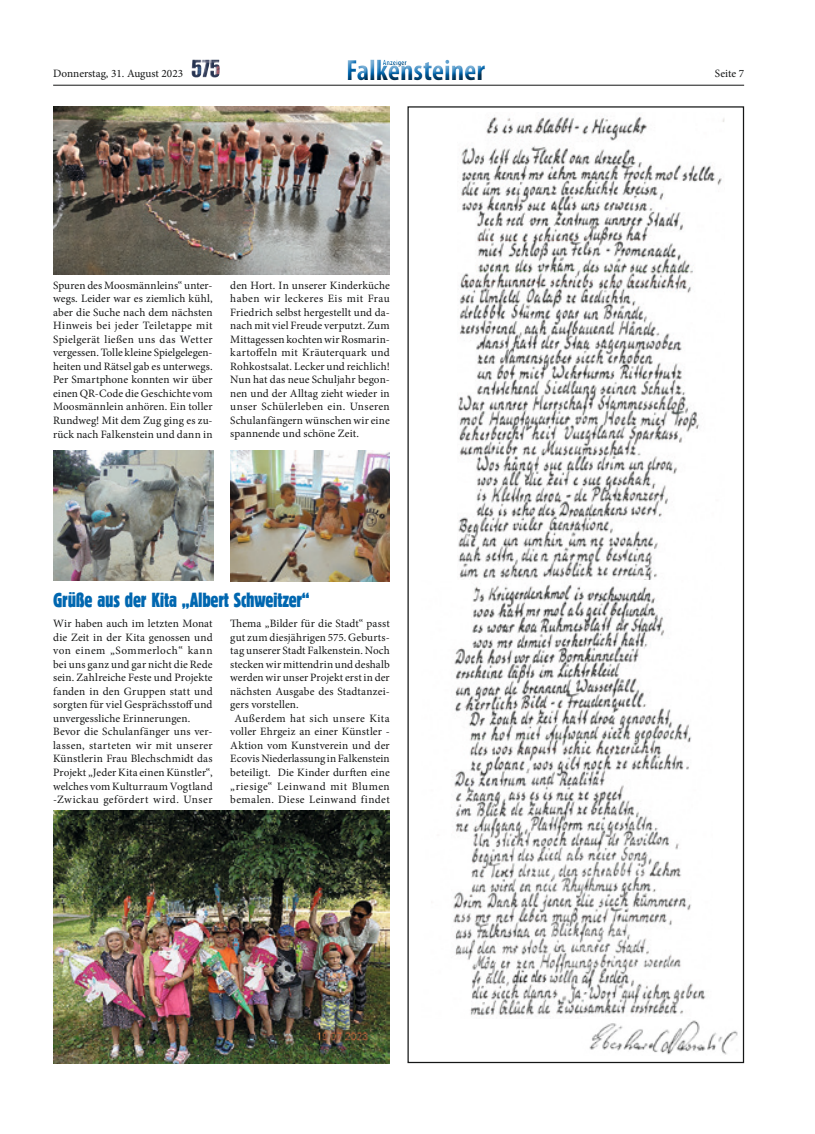
<style>
.page{position:relative;width:815px;height:1134px;background:#fff}
.page>*{position:absolute;margin:0;border:0;box-sizing:border-box;transform-origin:0 0}
.t1{font:700 condensed 29.38px "Myriad Pro";color:#0067b0}
.t2{font:21.25px "Block D Regu Extr Cond";letter-spacing:-.01em;color:#0067b0}
.t3{font:11.25px/13.5px "Minion Pro";letter-spacing:.01em;color:#151616;text-align:justify}
.t4{font:11.25px "Minion Pro";letter-spacing:.035em;color:#151616}
.t5{font:11.25px "Minion Pro";letter-spacing:.04em;color:#151616}
.t6{font:11.25px "Minion Pro";letter-spacing:.03em;color:#151616}
.t7{font:700 condensed 7.75px "Myriad Pro";color:#0067b0}
</style>
<div class="page">
<hr style="left:53px;top:85px;width:691px;height:1px;background:#151616">
<div style="left:341px;top:51px;width:157px;height:36px;background:#fff"></div>
<div style="left:341px;top:54px;width:153px;height:33px;background:#151616;opacity:.75"></div>
<img style="left:192px;top:60px;width:22px;height:18px">
<img style="left:458px;top:117px;width:266px;height:463px">
<img style="left:453px;top:584px;width:253px;height:432px">
<img style="left:589px;top:1020px;width:149px;height:35px">
<img style="left:53px;top:106px;width:337px;height:169px">
<img style="left:230px;top:450px;width:160px;height:131px">
<img style="left:53px;top:450px;width:160px;height:131px">
<img style="left:53px;top:811px;width:337px;height:252px">
<p class="t7" style="left:383px;top:57px;width:25px">Anzeiger</p>
<h1 class="t1" style="left:346px;top:52px;width:141px">Falkensteiner</h1>
<p class="t3" style="left:53px;top:67px;width:132px">Donnerstag, 31. August 2023</p>
<p class="t3" style="left:715px;top:67px;width:31px">Seite 7</p>
<p class="t3" style="left:53px;top:278px;width:161px">Spuren des Moosmännleins“ unter&shy;wegs. Leider war es ziemlich kühl, aber die Suche nach dem nächsten Hinweis bei jeder Teiletappe mit Spielgerät ließen uns das Wetter vergessen. Tolle kleine Spielgelegen&shy;heiten und Rätsel gab es unterwegs.<br>Per Smartphone konnten wir über einen QR-Code die Geschichte vom Moosmännlein anhören. Ein toller Rundweg! Mit dem Zug ging es zu&shy;rück nach Falkenstein und dann in</p>
<p class="t3" style="left:230px;top:278px;width:161px">den Hort. In unserer Kinderküche haben wir leckeres Eis mit Frau Friedrich selbst hergestellt und da&shy;nach mit viel Freude verputzt. Zum Mittagessen kochten wir Rosmarin&shy;kartoffeln mit Kräuterquark und Rohkostsalat. Lecker und reichlich!<br>Nun hat das neue Schuljahr begon&shy;nen und der Alltag zieht wieder in unser Schülerleben ein. Unseren Schulanfängern wünschen wir eine spannende und schöne Zeit.</p>
<h2 class="t2" style="left:53px;top:590px;width:258px">Grüße aus der Kita „Albert Schweitzer“</h2>
<p class="t3" style="left:53px;top:617px;width:161px;text-align:left">Wir haben auch im letzten Monat die Zeit in der Kita genossen und von einem „Sommerloch“ kann bei uns ganz und gar nicht die Rede sein. Zahlreiche Feste und Projekte fanden in den Gruppen statt und sorgten für viel Gesprächsstoff und unvergessliche Erinnerungen.<br>Bevor die Schulanfänger uns ver&shy;lassen, starteten wir mit unserer Künstlerin Frau Blechschmidt das Projekt „Jeder Kita einen Künstler“, welches vom Kulturraum Vogtland -Zwickau gefördert wird. Unser</p>
<p class="t3" style="left:230px;top:617px;width:161px">Thema „Bilder für die Stadt“ passt</p>
<p class="t3" style="left:230px;top:630px;width:161px">gut zum diesjährigen 575. Geburts-</p>
<p class="t3" style="left:230px;top:644px;width:161px">tag unserer Stadt Falkenstein. Noch</p>
<p class="t3" style="left:230px;top:657px;width:161px">stecken wir mittendrin und deshalb</p>
<p class="t3" style="left:230px;top:671px;width:161px">werden wir unser Projekt erst in der</p>
<p class="t3" style="left:230px;top:684px;width:161px">nächsten Ausgabe des Stadtanzei-</p>
<p class="t3" style="left:230px;top:698px;width:70px">gers vorstellen.</p>
<p class="t6" style="left:234px;top:711px;width:157px">Außerdem hat sich unsere Kita</p>
<p class="t3" style="left:230px;top:725px;width:161px">voller Ehrgeiz an einer Künstler -</p>
<p class="t3" style="left:230px;top:739px;width:161px">Aktion vom Kunstverein und der</p>
<p class="t3" style="left:230px;top:752px;width:161px">Ecovis Niederlassung in Falkenstein</p>
<p class="t3" style="left:230px;top:766px;width:161px">beteiligt. Die Kinder durften eine</p>
<p class="t5" style="left:230px;top:778px;width:161px">„riesige“ Leinwand mit Blumen</p>
<p class="t4" style="left:230px;top:792px;width:161px">bemalen. Diese Leinwand findet</p>
</div>
